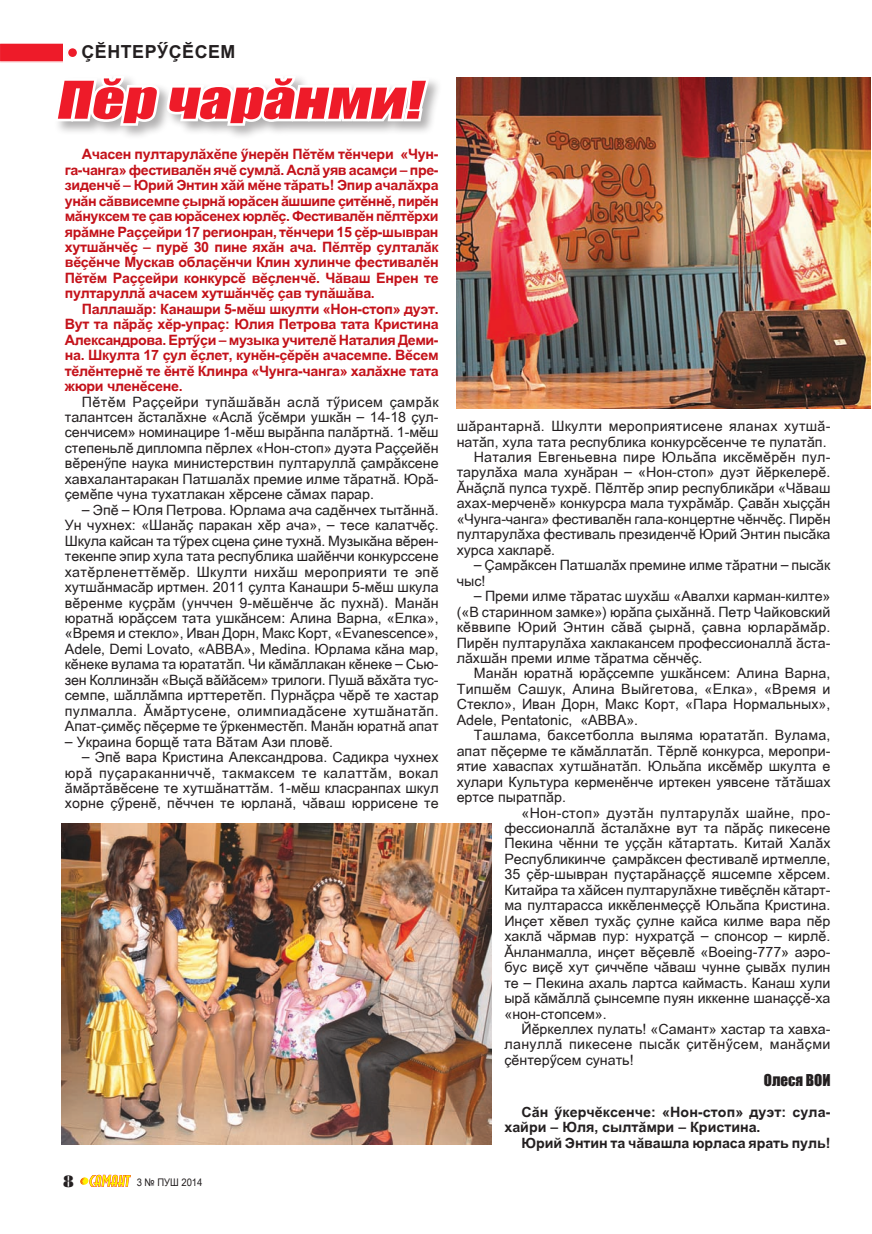
<style>
.page{position:relative;width:872px;height:1234px;background:#fff}
.page>*{position:absolute;margin:0;border:0;box-sizing:border-box;transform-origin:0 0}
.t1{font:italic 48px "Impact";color:#ee1b29;scale:1.3 1}
.t2{font:700 18px "Arial Cyr";letter-spacing:.03em;color:#231f20}
.t3{font:16.5px "Standart Poster";color:#231f20;scale:.9 1}
.t4{font:15px "Impact";color:#231f20}
.t5{font:14.25px/15.5px "Arial Cyr";color:#231f20;text-align:justify}
.t6{font:700 14.25px/15.5px "Arial Cyr";letter-spacing:-.02em;color:#c4121a;text-align:justify}
.t7{font:700 14.25px/15.5px "Arial Cyr";color:#231f20}
.t8{font:14.25px "Arial Cyr";letter-spacing:.02em;color:#231f20}
.t9{font:14.25px "Arial Cyr";letter-spacing:.025em;color:#231f20}
.t10{font:10.5px "Arial Cyr";color:#231f20;scale:.9 1}
</style>
<div class="page">
<div style="left:54px;top:73px;width:388px;height:67px;background:#231f20;opacity:.35"></div>
<img style="left:62px;top:823px;width:429px;height:320px">
<img style="left:457px;top:78px;width:414px;height:330px">
<svg style="left:80px;top:1174px;width:51px;height:12px"></svg>
<svg style="left:0;top:43px;width:432px;height:87px"></svg>
<p class="t2" style="left:82px;top:39px;width:155px">+,НТЕР/+,СЕМ</p>
<h1 class="t1" style="left:55px;top:63px;width:292px">Пĕр чарăнми!</h1>
<p class="t6" style="left:65px;top:145px;width:375px;text-indent:17px">Ачасен пултарулёх.пе \нер.н П.т.м т.нчери «Чун&shy;га-чанга» фестивал.н яч. сумлё? Аслё уяв асам=и _ пре&shy;зиденч. _ Юрий Энтин хёй м.не тёрать! Эпир ачалёхра унён сёввисемпе =ырнё юрёсен ёшшипе =ит.нн.: пир.н мёнуксем те =ав юрёсенех юрл.=? Фестивал.н п.лт.рхи ярёмне Ра==ейри 17 регионран: т.нчери 15 =.р-шывран хутшёнч.= _ пур. 30 пине яхён ача? П.лт.р =улталёк в.=.нче Мускав обла=.нчи Клин хулинче фестивал.н П.т.м Ра==ейри конкурс. в.=ленч.? Чёваш Енрен те пултаруллё ачасем хутшёнч.= =ав тупёшёва?</p>
<p class="t6" style="left:65px;top:300px;width:375px;text-indent:17px">Паллашёр% Канашри 5-м.ш шкулти «Нон-стоп» дуэт?<br>Вут та пёрё= х.р-упра=% Юлия Петрова тата Кристина Александрова? Ерт\=и _ музыка учител. Наталия Деми&shy;на? Шкулта 17 =ул .=лет: кун.н-=.р.н ачасемпе? В.сем т.л.нтерн. те .нт. Клинра «Чунга-чанга» халёхне тата жюри член.сене?</p>
<p class="t5" style="left:65px;top:394px;width:375px;text-indent:17px">П.т.м Ра==ейри тупёшёвён аслё т\рисем =амрёк талантсен ёсталёхне «Аслё \с.мри ушкён _ 14-18 =ул&shy;сенчисем» номинацире 1-м.ш вырёнпа палёртнё? 1-м.ш степеньл. дипломпа п.рлех «Нон-стоп» дуэта Ра==ей.н в.рен\пе наука министерствин пултаруллё =амрёксене хавхалантаракан Патшалёх премие илме тёратнё? Юрё-=ем.пе чуна тухатлакан х.рсене сёмах парар?</p>
<p class="t5" style="left:65px;top:502px;width:375px;text-indent:17px">_ Эп. _ Юля Петрова? Юрлама ача сад.нчех тытённё?<br>Ун чухнех% «Шанё= паракан х.р ача»: _ тесе калатч.=?<br>Шкула кайсан та т\рех сцена =ине тухнё? Музыкёна в.рен&shy;текенпе эпир хула тата республика шай.нчи конкурссене хат.рленетт.м.р? Шкулти нихёш мероприяти те эп. хутшёнмасёр иртмен? 2011 =улта Канашри 5-м.ш шкула в.ренме ку=рём (унччен 9-м.ш.нче ёс пухнё)? Манён юратнё юрё=сем тата ушкёнсем% Алина Варна: «Елка»: «Время и стекло»: Иван Дорн: Макс Корт: «Evanescence»:<br>Adele: Demi Lovato: «ABBA»: Medina? Юрлама кёна мар: к.неке вулама та юрататёп? Чи кёмёллакан к.неке _ Сью&shy;зен Коллинзён «Вы=ё вёйёсем» трилоги? Пушё вёхёта тус&shy;семпе: шёллёмпа ирттерет.п? Пурнё=ра ч.р. те хастар пулмалла? Ёмёртусене: олимпиадёсене хутшёнатёп?<br>Апат-=им.= п.=ерме те \ркенмест.п? Манён юратнё апат _ Украина борщ. тата Вётам Ази плов.?</p>
<p class="t5" style="left:65px;top:749px;width:375px;text-indent:17px">_ Эп. вара Кристина Александрова? Садикра чухнех юрё пу=араканничч.: такмаксем те калаттём: вокал ёмёртёв.сене те хутшёнаттём? 1-м.ш класранпах шкул хорне =\рен.: п.ччен те юрланё: чёваш юррисене те</p>
<p class="t3" style="left:63px;top:1171px;width:13px">8</p>
<p class="t10" style="left:137px;top:1175px;width:75px">3 № ПУШ 2014</p>
<p class="t8" style="left:457px;top:418px;width:375px">шёрантарнё? Шкулти мероприятисене яланах хутшё-</p>
<p class="t5" style="left:457px;top:433px;width:371px">натёп: хула тата республика конкурс.сенче те пулатёп?</p>
<p class="t5" style="left:474px;top:449px;width:358px">Наталия Евгеньевна пире Юльёпа икс.м.р.н пул-</p>
<p class="t5" style="left:457px;top:464px;width:375px">тарулёха мала хунёран _ «Нон-стоп» дуэт й.ркелер.?</p>
<p class="t5" style="left:457px;top:480px;width:375px">Ёнё=лё пулса тухр.? П.лт.р эпир республикёри «Чёваш</p>
<p class="t5" style="left:457px;top:495px;width:375px">ахах-мерчен.» конкурсра мала тухрёмёр? +авён хы==ён</p>
<p class="t5" style="left:457px;top:511px;width:375px">«Чунга-чанга» фестивал.н гала-концертне ч.нч.=? Пир.н</p>
<p class="t5" style="left:457px;top:526px;width:375px">пултарулёха фестиваль президенч. Юрий Энтин пысёка</p>
<p class="t5" style="left:457px;top:542px;width:100px">хурса хаклар.?</p>
<p class="t5" style="left:474px;top:557px;width:358px">_ +амрёксен Патшалёх премине илме тёратни _ пысёк</p>
<p class="t5" style="left:457px;top:573px;width:30px">чыс!</p>
<p class="t5" style="left:474px;top:588px;width:358px">_ Преми илме тёратас шухёш «Авалхи карман-килте»</p>
<p class="t5" style="left:457px;top:603px;width:375px">(«В старинном замке») юрёпа =ыхённё? Петр Чайковский</p>
<p class="t8" style="left:457px;top:619px;width:375px">к.ввипе Юрий Энтин сёвё =ырнё: =авна юрларёмёр?</p>
<p class="t5" style="left:457px;top:634px;width:375px">Пир.н пултарулёха хаклакансем профессионаллё ёста-</p>
<p class="t5" style="left:457px;top:650px;width:247px">лёхшён преми илме тёратма с.нч.=?</p>
<p class="t5" style="left:474px;top:665px;width:358px">Манён юратнё юрё=семпе ушкёнсем% Алина Варна:</p>
<p class="t5" style="left:457px;top:681px;width:375px">Типш.м Сашук: Алина Выйгетова: «Елка»: «Время и</p>
<p class="t5" style="left:457px;top:696px;width:375px">Стекло»: Иван Дорн: Макс Корт: «Пара Нормальных»:</p>
<p class="t5" style="left:457px;top:712px;width:183px">Adele: Pentatonic: «ABBA»?</p>
<p class="t5" style="left:474px;top:727px;width:358px">Ташлама: баксетболла выляма юрататёп? Вулама:</p>
<p class="t5" style="left:457px;top:742px;width:375px">апат п.=ерме те кёмёллатёп? Т.рл. конкурса: меропри-</p>
<p class="t5" style="left:457px;top:758px;width:375px">ятие хаваспах хутшёнатёп? Юльёпа икс.м.р шкулта е</p>
<p class="t5" style="left:457px;top:773px;width:375px">хулари Культура кермен.нче иртекен уявсене тётёшах</p>
<p class="t5" style="left:457px;top:789px;width:111px">ертсе пыратпёр?</p>
<p class="t9" style="left:521px;top:804px;width:310px">«Нон-стоп» дуэтён пултарулёх шайне: про-</p>
<p class="t5" style="left:504px;top:820px;width:327px">фессионаллё ёсталёхне вут та пёрё= пикесене</p>
<p class="t5" style="left:504px;top:835px;width:327px">Пекина ч.нни те у==ён кётартать? Китай Халёх</p>
<p class="t5" style="left:504px;top:851px;width:327px">Республикинче =амрёксен фестивал. иртмелле:</p>
<p class="t5" style="left:504px;top:866px;width:327px">35 =.р-шывран пу=тарёна==. яшсемпе х.рсем?</p>
<p class="t5" style="left:504px;top:881px;width:327px">Китайра та хёйсен пултарулёхне тив.=л.н кётарт-</p>
<p class="t5" style="left:504px;top:897px;width:327px">ма пултарасса икк.ленме==. Юльёпа Кристина?</p>
<p class="t5" style="left:504px;top:912px;width:327px">Ин=ет х.вел тухё= =улне кайса килме вара п.р</p>
<p class="t5" style="left:504px;top:928px;width:327px">хаклё чёрмав пур% нухрат=ё _ спонсор _ кирл.?</p>
<p class="t5" style="left:504px;top:943px;width:327px">Ёнланмалла: ин=ет в.=евл. «Boeing-777» аэро-</p>
<p class="t5" style="left:504px;top:959px;width:327px">бус ви=. хут =ичч.пе чёваш чунне =ывёх пулин</p>
<p class="t5" style="left:504px;top:974px;width:327px">те _ Пекина ахаль лартса каймасть? Канаш хули</p>
<p class="t5" style="left:504px;top:990px;width:327px">ырё кёмёллё =ынсемпе пуян иккенне шана==.-ха</p>
<p class="t5" style="left:504px;top:1005px;width:104px">«нон-стопсем»?</p>
<p class="t5" style="left:521px;top:1020px;width:310px">Й.ркеллех пулать! «Самант» хастар та хавха-</p>
<p class="t9" style="left:504px;top:1036px;width:327px">лануллё пикесене пысёк =ит.н\сем: манё=ми</p>
<p class="t5" style="left:504px;top:1051px;width:131px">=.нтер\сем сунать!</p>
<p class="t4" style="left:764px;top:1068px;width:68px">Олеся ВОИ</p>
<p class="t7" style="left:504px;top:1102px;width:327px;text-indent:17px">Сён \керч.ксенче% «Нон-стоп» дуэт% сула&shy;хайри _ Юля: сылтёмри _ Кристина?</p>
<p class="t7" style="left:521px;top:1133px;width:310px">Юрий Энтин та чёвашла юрласа ярать пуль!</p>
</div>
